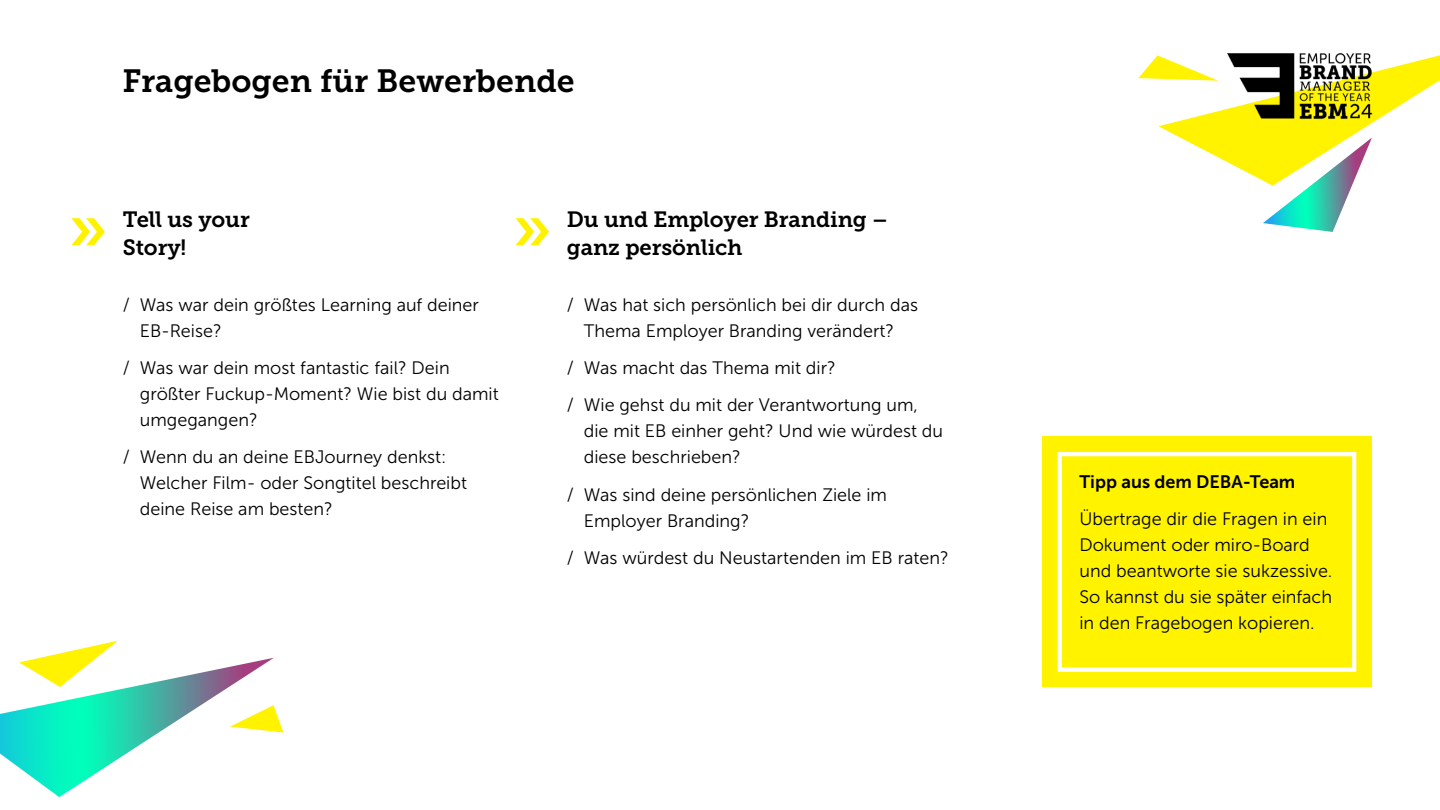
<style>
.page{position:relative;width:1440px;height:810px;background:#fff}
.page>*{position:absolute;margin:0;border:0;box-sizing:border-box;transform-origin:0 0}
.t1{font:66px "Museo Slab 700";color:#fff200}
.t2{font:32px "Museo Slab 700";color:#000}
.t3{font:22px/28px "Museo Slab 700";letter-spacing:-.005em;color:#000}
.t4{font:18px/26px "Museo Sans 300";color:#000}
.t5{font:18px "Museo Sans 700";color:#000}
</style>
<div class="page">
<svg style="left:1138px;top:55px;width:302px;height:177px"></svg>
<svg style="left:0;top:641px;width:283px;height:156px"></svg>
<div style="left:1042px;top:437px;width:330px;height:250px;background:#fff300"></div>
<div style="left:1058px;top:452px;width:298px;height:220px;border:4px solid #fff"></div>
<img style="left:1228px;top:54px;width:179px;height:82px">
<h2 class="t2" style="left:122px;top:63px;width:454px">Fragebogen für Bewerbende</h2>
<p class="t3" style="left:123px;top:206px;width:129px">Tell us your<br>Story!</p>
<p class="t3" style="left:567px;top:206px;width:323px">Du und Employer Branding – ganz persönlich</p>
<h1 class="t1" style="left:68px;top:190px;width:41px">»</h1>
<h1 class="t1" style="left:512px;top:190px;width:41px">»</h1>
<p class="t4" style="left:140px;top:292px;width:341px;text-indent:-17px">/ Was war dein größtes Learning auf deiner<br>EB-Reise?</p>
<p class="t4" style="left:140px;top:355px;width:360px;text-indent:-17px">/ Was war dein most fantastic fail? Dein größter Fuckup-Moment? Wie bist du damit umgegangen?</p>
<p class="t4" style="left:140px;top:444px;width:329px;text-indent:-17px">/ Wenn du an deine EBJourney denkst:<br>Welcher Film- oder Songtitel beschreibt deine Reise am besten?</p>
<p class="t4" style="left:567px;top:291px;width:353px;text-align:center">/ Was hat sich persönlich bei dir durch das<br>Thema Employer Branding verändert?</p>
<p class="t4" style="left:567px;top:349px;width:353px;line-height:37.4px">/ Was macht das Thema mit dir?<br>/ Wie gehst du mit der Verantwortung um,</p>
<p class="t4" style="left:584px;top:418px;width:361px">die mit EB einher geht? Und wie würdest du diese beschrieben?</p>
<p class="t4" style="left:584px;top:481px;width:305px;text-indent:-17px">/ Was sind deine persönlichen Ziele im<br>Employer Branding?</p>
<p class="t4" style="left:567px;top:545px;width:383px">/ Was würdest du Neustartenden im EB raten?</p>
<p class="t5" style="left:1079px;top:472px;width:217px">Tipp aus dem DEBA-Team</p>
<p class="t4" style="left:1079px;top:506px;width:254px">Übertrage dir die Fragen in ein<br>Dokument oder miro-Board und beantworte sie sukzessive.<br>So kannst du sie später einfach in den Fragebogen kopieren.</p>
</div>
